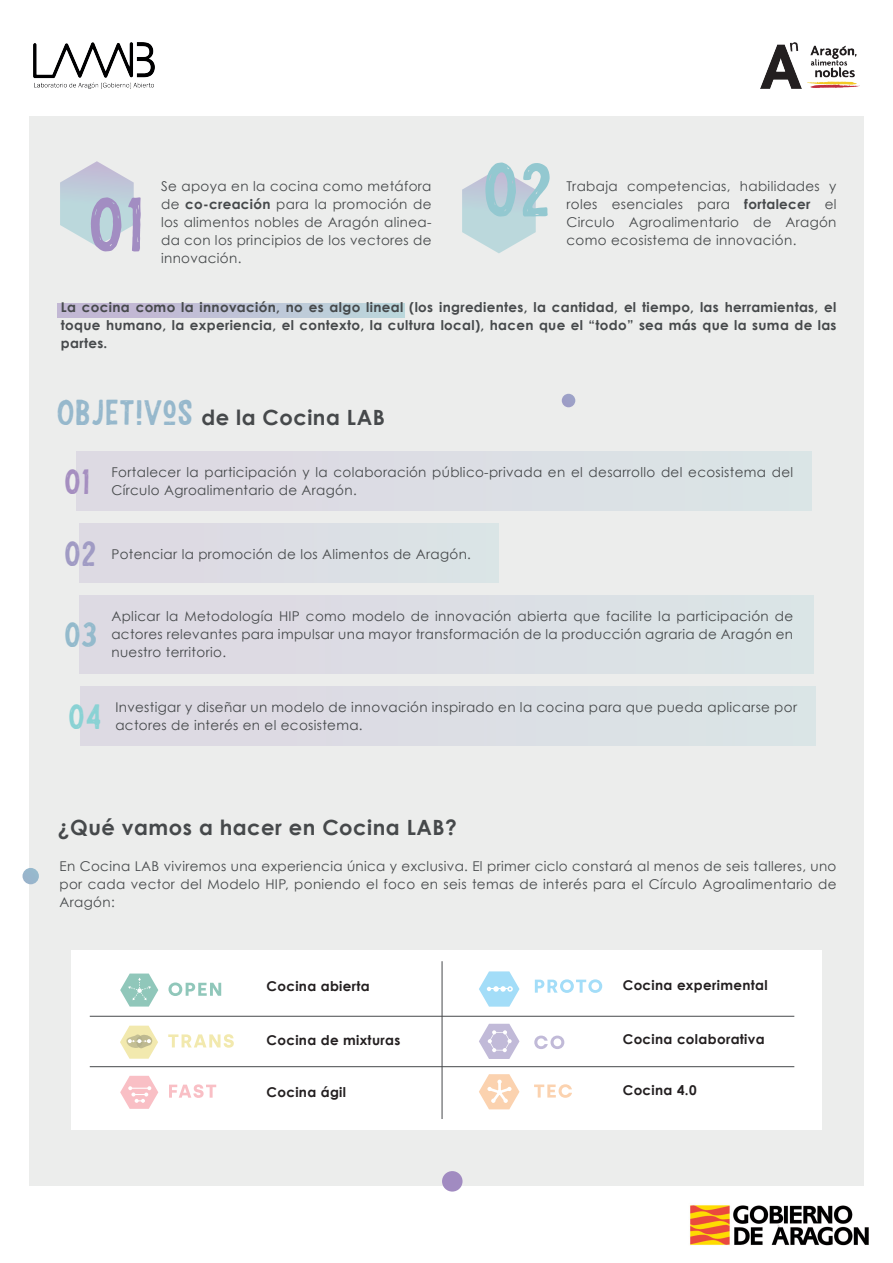
<style>
.page{position:relative;width:893px;height:1263px;background:#fff}
.page>*{position:absolute;margin:0;border:0;box-sizing:border-box;transform-origin:0 0}
.t1{font:78px "Eudora";color:#a28dc2}
.t2{font:78px "Eudora";color:#93c8d0}
.t3{font:36px "Eudora";color:#a58ec0}
.t4{font:36px "Eudora";color:#a09bc4}
.t5{font:36px "Eudora";color:#93bacc}
.t6{font:36px "Eudora";color:#8ad2d4}
.t7{font:700 21px "Century Gothic";letter-spacing:.025em;color:#46494b}
.t8{font:13.5px/18px "Century Gothic";letter-spacing:.025em;color:#46494b;text-align:justify}
.t9{font:700 13.5px/18px "Century Gothic";letter-spacing:.025em;color:#46494b;text-align:justify}
.t10{font:700 13.5px "Century Gothic";letter-spacing:.025em;color:#231f20}
.s1{font-weight:700}
.s2{font-family:"Eudora";font-weight:400;font-size:36px;color:#96b8cc}
</style>
<div class="page">
<div style="left:29px;top:116px;width:834px;height:1070px;background:#ecedec"></div>
<svg style="left:60px;top:161px;width:74px;height:85px"></svg>
<svg style="left:462px;top:168px;width:74px;height:85px"></svg>
<svg style="left:58px;top:303px;width:347px;height:14px;background:#bfc4d7"></svg>
<div style="left:77px;top:451px;width:734px;height:60px;background:#dcdee4"></div>
<div style="left:80px;top:523px;width:419px;height:60px;background:#dcdee4"></div>
<div style="left:79px;top:595px;width:735px;height:78px;background:#dcdee4"></div>
<div style="left:81px;top:686px;width:734px;height:60px;background:#dcdee4"></div>
<div style="left:72px;top:950px;width:750px;height:179px;background:#fff"></div>
<svg style="left:535px;top:979px;width:67px;height:14px"></svg>
<svg style="left:534px;top:1084px;width:38px;height:14px"></svg>
<svg style="left:534px;top:1035px;width:30px;height:14px"></svg>
<svg style="left:479px;top:971px;width:40px;height:36px"></svg>
<svg style="left:479px;top:1024px;width:40px;height:35px"></svg>
<svg style="left:479px;top:1074px;width:40px;height:35px"></svg>
<hr style="left:90px;top:1016px;width:704px;height:1px;background:#46494b">
<svg style="left:168px;top:982px;width:53px;height:14px"></svg>
<svg style="left:168px;top:1034px;width:66px;height:14px"></svg>
<svg style="left:169px;top:1084px;width:47px;height:14px"></svg>
<svg style="left:120px;top:973px;width:38px;height:33px"></svg>
<svg style="left:120px;top:1026px;width:38px;height:33px"></svg>
<svg style="left:120px;top:1076px;width:38px;height:33px"></svg>
<hr style="left:90px;top:1066px;width:704px;height:1px;background:#46494b">
<hr style="left:442px;top:961px;width:1px;height:158px;background:#46494b">
<div style="left:23px;top:868px;width:16px;height:16px;background:#97b6cc;border-radius:8px"></div>
<div style="left:442px;top:1171px;width:21px;height:20px;background:#a18bc1;border-radius:10px"></div>
<svg style="left:562px;top:394px;width:13px;height:13px"></svg>
<img style="left:690px;top:1205px;width:179px;height:41px">
<img style="left:760px;top:42px;width:100px;height:47px">
<img style="left:33px;top:43px;width:121px;height:45px">
<h1 class="t1" style="left:91px;top:169px;width:57px">01</h1>
<p class="t8" style="left:161px;top:177px;width:272px">Se apoya en la cocina como metáfora de <span class="s1">co-creación</span> para la promoción de los alimentos nobles de Aragón alinea&shy;da con los principios de los vectores de innovación.</p>
<h1 class="t2" style="left:485px;top:134px;width:71px">02</h1>
<p class="t8" style="left:567px;top:177px;width:271px">Trabaja competencias, habilidades y roles esenciales para <span class="s1">fortalecer</span> el Circulo Agroalimentario de Aragón como ecosistema de innovación.</p>
<p class="t9" style="left:61px;top:298px;width:777px">La cocina como la innovación, no es algo lineal (los ingredientes, la cantidad, el tiempo, las herramientas, el toque humano, la experiencia, el contexto, la cultura local), hacen que el “todo” sea más que la suma de las partes.</p>
<h3 class="t7" style="left:58px;top:402px;width:329px"><span class="s2">OBJETIVOS</span> de la Cocina LAB</h3>
<h2 class="t3" style="left:66px;top:456px;width:27px">01</h2>
<p class="t8" style="left:111px;top:463px;width:683px">Fortalecer la participación y la colaboración público-privada en el desarrollo del ecosistema del</p>
<p class="t8" style="left:111px;top:481px;width:247px">Círculo Agroalimentario de Aragón.</p>
<h2 class="t4" style="left:66px;top:528px;width:34px">02</h2>
<p class="t8" style="left:111px;top:545px;width:361px">Potenciar la promoción de los Alimentos de Aragón.</p>
<h2 class="t5" style="left:66px;top:609px;width:35px">03</h2>
<p class="t8" style="left:111px;top:607px;width:683px">Aplicar la Metodología HIP como modelo de innovación abierta que facilite la participación de actores relevantes para impulsar una mayor transformación de la producción agraria de Aragón en nuestro territorio.</p>
<h2 class="t6" style="left:70px;top:691px;width:34px">04</h2>
<p class="t8" style="left:115px;top:698px;width:683px">Investigar y diseñar un modelo de innovación inspirado en la cocina para que pueda aplicarse por</p>
<p class="t8" style="left:115px;top:716px;width:249px">actores de interés en el ecosistema.</p>
<h3 class="t7" style="left:58px;top:811px;width:400px">¿Qué vamos a hacer en Cocina LAB?</h3>
<p class="t8" style="left:60px;top:857px;width:778px">En Cocina LAB viviremos una experiencia única y exclusiva. El primer ciclo constará al menos de seis talleres, uno por cada vector del Modelo HIP, poniendo el foco en seis temas de interés para el Círculo Agroalimentario de Aragón:</p>
<p class="t10" style="left:267px;top:976px;width:105px">Cocina abierta</p>
<p class="t10" style="left:623px;top:975px;width:146px">Cocina experimental</p>
<p class="t10" style="left:267px;top:1029px;width:135px">Cocina de mixturas</p>
<p class="t10" style="left:623px;top:1029px;width:143px">Cocina colaborativa</p>
<p class="t10" style="left:267px;top:1082px;width:81px">Cocina ágil</p>
<p class="t10" style="left:623px;top:1079px;width:75px">Cocina 4.0</p>
</div>
